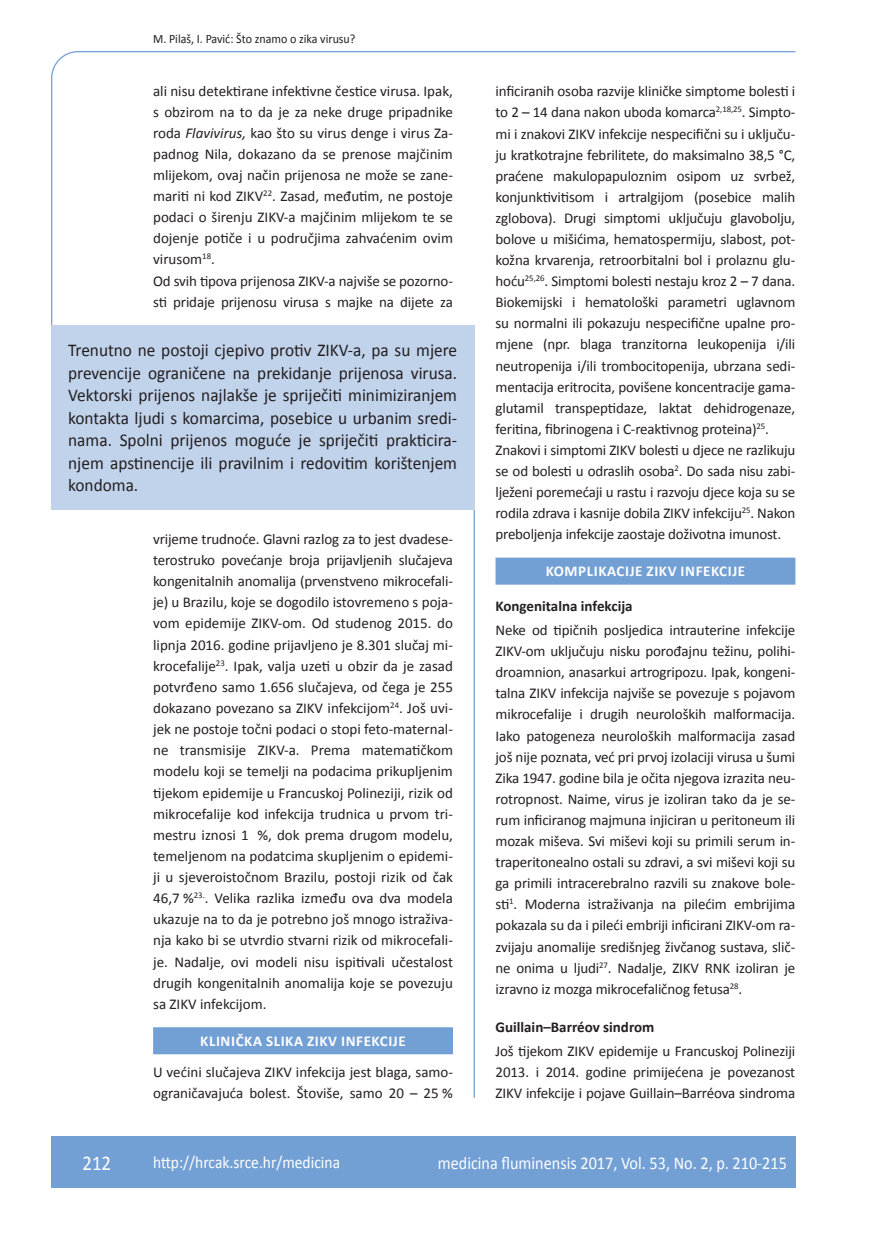
<style>
.page{position:relative;width:872px;height:1234px;background:#fff}
.page>*{position:absolute;margin:0;border:0;box-sizing:border-box;transform-origin:0 0}
.t1{font:21px "Calibri";color:#fff;scale:.9 1}
.t2{font:18px/22.5px "Calibri";color:#231f20;text-align:justify;scale:.96 1}
.t3{font:18px "Calibri";color:#fff;scale:.9 1}
.t4{font:17.25px "Calibri";color:#fff;scale:.9 1}
.t5{font:15px/21.1px "Calibri";letter-spacing:-.01em;color:#231f20}
.t6{font:700 15px "Calibri";letter-spacing:.04em;color:#fff}
.t7{font:700 15px "Calibri";color:#231f20}
.t8{font:12.75px "Calibri";color:#231f20;scale:.94 1}
.s1{font-style:italic}
</style>
<div class="page">
<svg style="left:51px;top:51px;width:745px;height:275px"></svg>
<hr style="left:473px;top:509px;width:2px;height:588px;background:#729fd4">
<div style="left:51px;top:1135px;width:744px;height:51px;background:#729fd4"></div>
<div style="left:495px;top:557px;width:300px;height:27px;background:#729fd4"></div>
<div style="left:51px;top:325px;width:423px;height:185px;background:#c1d2eb"></div>
<div style="left:153px;top:1026px;width:300px;height:27px;background:#729fd4"></div>
<p class="t8" style="left:153px;top:30px;width:217px">M. Pilaš, I. Pavić: Što znamo o zika virusu?</p>
<p class="t5" style="left:153px;top:80px;width:301px">ali nisu detektirane infektivne čestice virusa. Ipak, s obzirom na to da je za neke druge pripadnike roda <span class="s1">Flavivirus,</span> kao što su virus denge i virus Za&shy;padnog Nila, dokazano da se prenose majčinim mlijekom, ovaj način prijenosa ne može se zane&shy;mariti ni kod ZIKV<sup>22</sup>. Zasad, međutim, ne postoje podaci o širenju ZIKV-a majčinim mlijekom te se dojenje potiče i u područjima zahvaćenim ovim virusom<sup>18</sup>.<br>Od svih tipova prijenosa ZIKV-a najviše se pozorno&shy;sti pridaje prijenosu virusa s majke na dijete za</p>
<p class="t5" style="left:495px;top:80px;width:301px">inficiranih osoba razvije kliničke simptome bolesti i to 2 – 14 dana nakon uboda komarca<sup>2,18,25</sup>. Simpto&shy;mi i znakovi ZIKV infekcije nespecifični su i uključu&shy;ju kratkotrajne febrilitete, do maksimalno 38,5 °C, praćene makulopapuloznim osipom uz svrbež, konjunktivitisom i artralgijom (posebice malih zglobova). Drugi simptomi uključuju glavobolju, bolove u mišićima, hematospermiju, slabost, pot&shy;kožna krvarenja, retroorbitalni bol i prolaznu glu&shy;hoću<sup>25,26</sup>. Simptomi bolesti nestaju kroz 2 – 7 dana.<br>Biokemijski i hematološki parametri uglavnom su normalni ili pokazuju nespecifične upalne pro&shy;mjene (npr. blaga tranzitorna leukopenija i/ili neutropenija i/ili trombocitopenija, ubrzana sedi&shy;mentacija eritrocita, povišene koncentracije gama&shy;glutamil transpeptidaze, laktat dehidrogenaze, feritina, fibrinogena i C-reaktivnog proteina)<sup>25</sup>.<br>Znakovi i simptomi ZIKV bolesti u djece ne razlikuju se od bolesti u odraslih osoba<sup>2</sup>. Do sada nisu zabi&shy;lježeni poremećaji u rastu i razvoju djece koja su se rodila zdrava i kasnije dobila ZIKV infekciju<sup>25</sup>. Nakon preboljenja infekcije zaostaje doživotna imunost.</p>
<p class="t6" style="left:545px;top:562px;width:201px">KOMPLIKACIJE ZIKV INFEKCIJE</p>
<p class="t7" style="left:495px;top:597px;width:139px">Kongenitalna infekcija</p>
<p class="t5" style="left:495px;top:618px;width:301px;text-align:justify">Neke od tipičnih posljedica intrauterine infekcije ZIKV-om uključuju nisku porođajnu težinu, polihi&shy;droamnion, anasarkui artrogripozu. Ipak, kongeni&shy;talna ZIKV infekcija najviše se povezuje s pojavom mikrocefalije i drugih neuroloških malformacija.<br>Iako patogeneza neuroloških malformacija zasad još nije poznata, već pri prvoj izolaciji virusa u šumi Zika 1947. godine bila je očita njegova izrazita neu&shy;rotropnost. Naime, virus je izoliran tako da je se&shy;rum inficiranog majmuna injiciran u peritoneum ili mozak miševa. Svi miševi koji su primili serum in&shy;traperitonealno ostali su zdravi, a svi miševi koji su ga primili intracerebralno razvili su znakove bole&shy;sti<sup>1</sup>. Moderna istraživanja na pilećim embrijima pokazala su da i pileći embriji inficirani ZIKV-om ra&shy;zvijaju anomalije središnjeg živčanog sustava, slič&shy;ne onima u ljudi<sup>27</sup>. Nadalje, ZIKV RNK izoliran je izravno iz mozga mikrocefaličnog fetusa<sup>28</sup>.</p>
<p class="t7" style="left:495px;top:1017px;width:160px">Guillain–Barréov sindrom</p>
<p class="t5" style="left:495px;top:1039px;width:301px;text-align:justify">Još tijekom ZIKV epidemije u Francuskoj Polineziji 2013. i 2014. godine primijećena je povezanost ZIKV infekcije i pojave Guillain–Barréova sindroma</p>
<p class="t2" style="left:68px;top:338px;width:406px">Trenutno ne postoji cjepivo protiv ZIKV-a, pa su mjere prevencije ograničene na prekidanje prijenosa virusa.<br>Vektorski prijenos najlakše je spriječiti minimiziranjem kontakta ljudi s komarcima, posebice u urbanim sredi&shy;nama. Spolni prijenos moguće je spriječiti prakticira&shy;njem apstinencije ili pravilnim i redovitim korištenjem kondoma.</p>
<p class="t5" style="left:153px;top:527px;width:301px;text-align:justify">vrijeme trudnoće. Glavni razlog za to jest dvadese&shy;terostruko povećanje broja prijavljenih slučajeva kongenitalnih anomalija (prvenstveno mikrocefali&shy;je) u Brazilu, koje se dogodilo istovremeno s poja&shy;vom epidemije ZIKV-om. Od studenog 2015. do lipnja 2016. godine prijavljeno je 8.301 slučaj mi&shy;krocefalije<sup>23</sup>. Ipak, valja uzeti u obzir da je zasad potvrđeno samo 1.656 slučajeva, od čega je 255 dokazano povezano sa ZIKV infekcijom<sup>24</sup>. Još uvi&shy;jek ne postoje točni podaci o stopi feto-maternal&shy;ne transmisije ZIKV-a. Prema matematičkom modelu koji se temelji na podacima prikupljenim tijekom epidemije u Francuskoj Polineziji, rizik od mikrocefalije kod infekcija trudnica u prvom tri&shy;mestru iznosi 1 %, dok prema drugom modelu, temeljenom na podatcima skupljenim o epidemi&shy;ji u sjeveroistočnom Brazilu, postoji rizik od čak 46,7 %<sup>23.</sup>. Velika razlika između ova dva modela ukazuje na to da je potrebno još mnogo istraživa&shy;nja kako bi se utvrdio stvarni rizik od mikrocefali&shy;je. Nadalje, ovi modeli nisu ispitivali učestalost drugih kongenitalnih anomalija koje se povezuju sa ZIKV infekcijom.</p>
<p class="t6" style="left:200px;top:1031px;width:207px">KLINIČKA SLIKA ZIKV INFEKCIJE</p>
<p class="t5" style="left:153px;top:1060px;width:301px">U većini slučajeva ZIKV infekcija jest blaga, samo&shy;ograničavajuća bolest. Štoviše, samo 20 – 25 %</p>
<h1 class="t1" style="left:82px;top:1149px;width:33px">212</h1>
<p class="t4" style="left:153px;top:1150px;width:209px">http://hrcak.srce.hr/medicina</p>
<p class="t3" style="left:438px;top:1151px;width:389px">medicina fluminensis 2017, Vol. 53, No. 2, p. 210-215</p>
</div>
